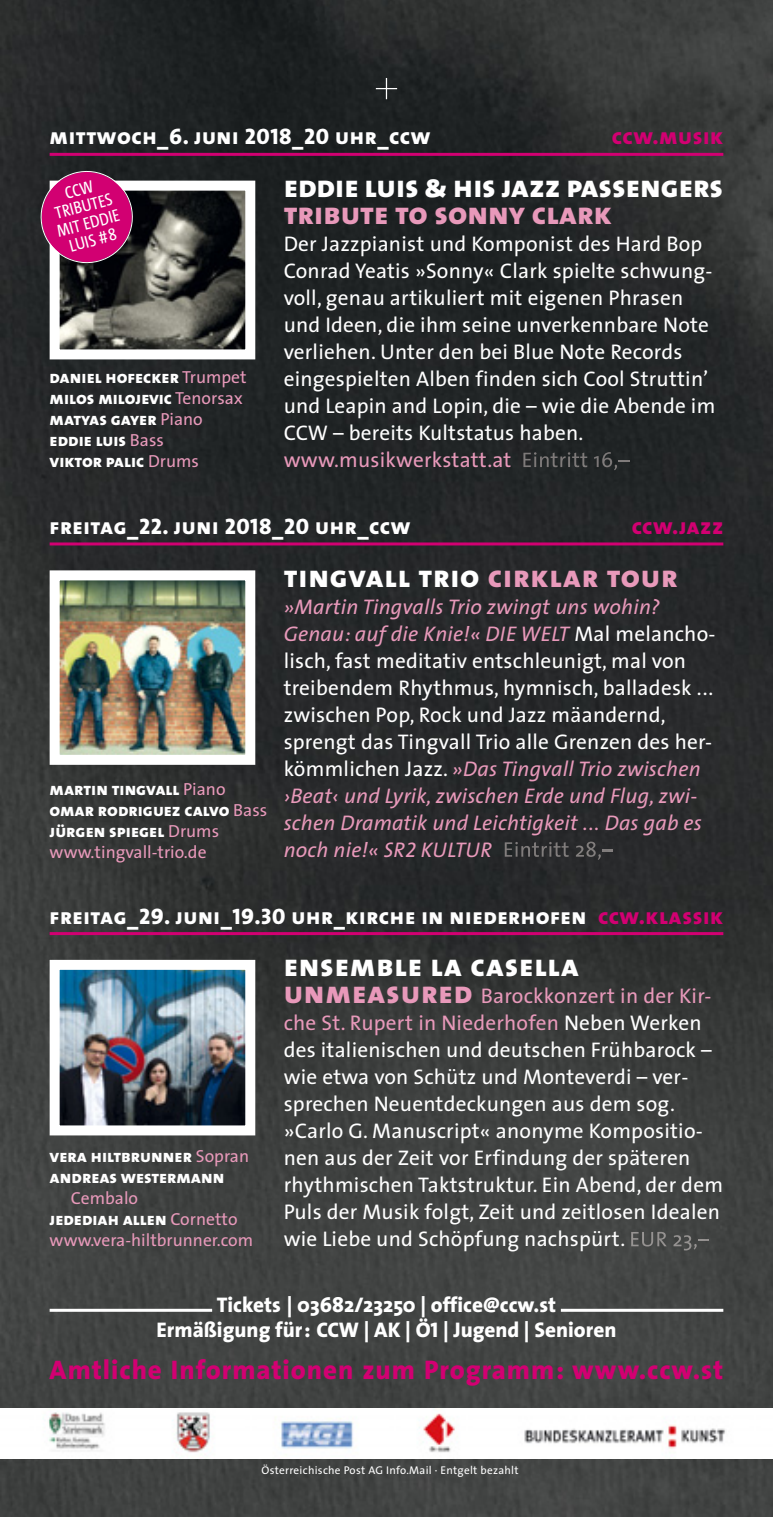
<style>
.page{position:relative;width:773px;height:1517px;background:#fff}
.page>*{position:absolute;margin:0;border:0;box-sizing:border-box;transform-origin:0 0}
.t1{font:31.25px "The Sans Extra Bold Caps";letter-spacing:.025em;color:#fff}
.t2{font:31.25px "The Sans Extra Bold Caps";color:#fff}
.t3{font:31.25px "The Sans Extra Bold Caps";color:#e899ba}
.t4{font:800 27px "The Sans";letter-spacing:.035em;color:#d20072}
.t5{font:22.5px "The Sans Extra Bold Caps";letter-spacing:.025em;color:#fff}
.t6{font:22.5px "The Sans Extra Bold Caps";letter-spacing:.025em;color:#d20072}
.t7{font:21.25px/27px "The Sans";letter-spacing:.01em;color:#fff}
.t8{font:800 21.25px/25.5px "The Sans";color:#fff;text-align:center}
.t9{font:21.25px "The Sans";letter-spacing:.01em;color:#e899ba}
.t10{font:17.5px/21px "The Sans Extra Bold Caps";color:#fff}
.t11{font:17.5px "The Sans";color:#e899ba}
.t12{font:17.5px/17.5px "The Sans Cd LF5";color:#fff;text-align:center}
.t13{font:11.25px "The Sans";letter-spacing:.025em;color:#fff}
.s1{font-family:"The Sans";color:#e899ba}
.s2{color:#e899ba}
.s3{font-style:italic;color:#e899ba}
.s4{font-family:"The Sans Caps";font-style:italic;color:#e899ba}
.s5{color:#d20072}
.s6{font-family:"The Sans Extra Bold Caps";font-size:31.25px;color:#e899ba}
.s7{font-family:"The Sans Extra Bold Caps";font-weight:400}
</style>
<div class="page">
<img style="left:0;top:0;width:772px;height:1517px">
<img style="left:61px;top:581px;width:183px;height:173px">
<div style="left:50px;top:570px;width:205px;height:195px;border:10px solid #fff"></div>
<hr style="left:50px;top:153px;width:673px;height:3px;background:#d20072">
<img style="left:523px;top:452px;width:95px;height:18px">
<svg style="left:618px;top:460px;width:11px;height:2px"></svg>
<svg style="left:376px;top:78px;width:21px;height:21px"></svg>
<img style="left:0;top:1408px;width:772px;height:50px">
<hr style="left:560px;top:1308px;width:163px;height:3px;background:#fff">
<hr style="left:50px;top:1308px;width:162px;height:3px;background:#fff">
<img style="left:61px;top:192px;width:183px;height:156px">
<div style="left:50px;top:181px;width:205px;height:178px;border:10px solid #fff"></div>
<svg style="left:36px;top:166px;width:102px;height:102px;background:#991a60"></svg>
<hr style="left:50px;top:542px;width:673px;height:3px;background:#d20072">
<img style="left:504px;top:841px;width:97px;height:19px">
<svg style="left:602px;top:849px;width:10px;height:2px"></svg>
<hr style="left:50px;top:932px;width:673px;height:3px;background:#d20072">
<img style="left:631px;top:1232px;width:66px;height:18px">
<svg style="left:698px;top:1239px;width:10px;height:2px"></svg>
<img style="left:61px;top:971px;width:183px;height:153px">
<div style="left:50px;top:960px;width:205px;height:175px;border:10px solid #fff"></div>
<p class="t5" style="left:50px;top:124px;width:382px">mittwoch_6. juni 2018_20 uhr_ccw</p>
<p class="t6" style="left:611px;top:124px;width:113px">ccw.musik</p>
<p class="t12" style="left:46px;top:190px;width:66px;rotate:-15deg">CCW<br>TRIBUTES<br>MIT EDDIE<br>LUIS #8</p>
<p class="t10" style="left:50px;top:367px;width:198px">daniel hofecker <span class="s1">Trumpet </span>milos milojevic <span class="s1">Tenorsax </span>matyas gayer <span class="s1">Piano </span>eddie luis <span class="s1">Bass<br></span>viktor palic <span class="s1">Drums</span></p>
<h1 class="t2" style="left:283px;top:168px;width:441px">eddie luis &amp; his jazz passengers</h1>
<h1 class="t3" style="left:283px;top:195px;width:330px">tribute to sonny clark</h1>
<p class="t7" style="left:283px;top:232px;width:433px">Der Jazzpianist und Komponist des Hard Bop Conrad Yeatis »Sonny« Clark spielte schwung&shy;voll, genau artikuliert mit eigenen Phrasen und Ideen, die ihm seine unverkennbare Note verliehen. Unter den bei Blue Note Records eingespielten Alben finden sich Cool Struttin’ und Leapin and Lopin, die – wie die Abende im CCW – bereits Kultstatus haben.</p>
<p class="t9" style="left:283px;top:452px;width:229px">www.musikwerkstatt.at</p>
<p class="t5" style="left:50px;top:513px;width:362px">freitag_22. juni 2018_20 uhr_ccw</p>
<p class="t6" style="left:631px;top:513px;width:93px">ccw.jazz</p>
<p class="t10" style="left:50px;top:778px;width:219px">martin tingvall <span class="s1">Piano </span>omar rodriguez calvo <span class="s1">Bass </span>jürgen spiegel <span class="s1">Drums</span></p>
<p class="t11" style="left:50px;top:845px;width:158px">www.tingvall-trio.de</p>
<h1 class="t1" style="left:283px;top:557px;width:395px">tingvall trio <span class="s2">cirklar tour</span></h1>
<p class="t7" style="left:283px;top:595px;width:433px"><span class="s3">»Martin Tingvalls Trio zwingt uns wohin?<br>Genau: auf die Knie!« DIE WELT</span> Mal melancho&shy;lisch, fast meditativ entschleunigt, mal von treibendem Rhythmus, hymnisch, balladesk ... zwischen Pop, Rock und Jazz mäandernd, sprengt das Tingvall Trio alle Grenzen des her&shy;kömmlichen Jazz. <span class="s3">»Das Tingvall Trio zwischen ›Beat‹ und Lyrik, zwischen Erde und Flug, zwi&shy;schen Dramatik und Leichtigkeit ... Das gab es noch nie!« SR</span><span class="s4">2 KULTUR</span></p>
<p class="t5" style="left:50px;top:903px;width:675px">freitag_29. juni_19.30 uhr_kirche in niederhofen <span class="s5">ccw.klassik</span></p>
<p class="t10" style="left:50px;top:1145px;width:201px">vera hiltbrunner <span class="s1">Sopran </span>andreas westermann</p>
<p class="t11" style="left:71px;top:1191px;width:69px">Cembalo</p>
<p class="t10" style="left:50px;top:1208px;width:189px">jedediah allen <span class="s1">Cornetto</span></p>
<p class="t11" style="left:50px;top:1233px;width:205px">www.vera-hiltbrunner.com</p>
<h1 class="t1" style="left:283px;top:947px;width:297px">ensemble la casella</h1>
<p class="t7" style="left:283px;top:984px;width:441px"><span class="s6">unmeasured</span> <span class="s2">Barockkonzert in der Kir&shy;che St. Rupert in Niederhofen</span> Neben Werken des italienischen und deutschen Frühbarock – wie etwa von Schütz und Monteverdi – ver&shy;sprechen Neuentdeckungen aus dem sog. »Carlo G. Manuscript« anonyme Kompositio&shy;nen aus der Zeit vor Erfindung der späteren rhythmischen Taktstruktur. Ein Abend, der dem Puls der Musik folgt, Zeit und zeitlosen Idealen wie Liebe und Schöpfung nachspürt.</p>
<p class="t8" style="left:156px;top:1293px;width:461px">Tickets | 03682/23250 | office@ccw.st<br>Ermäßigung für: CCW | AK | Ö<span class="s7">1 |</span> Jugend | Senioren</p>
<p class="t4" style="left:50px;top:1357px;width:675px">Amtliche Informationen zum Programm: www.ccw.st</p>
<p class="t13" style="left:261px;top:1465px;width:259px">Österreichische Post AG Info.Mail · Entgelt bezahlt</p>
</div>
